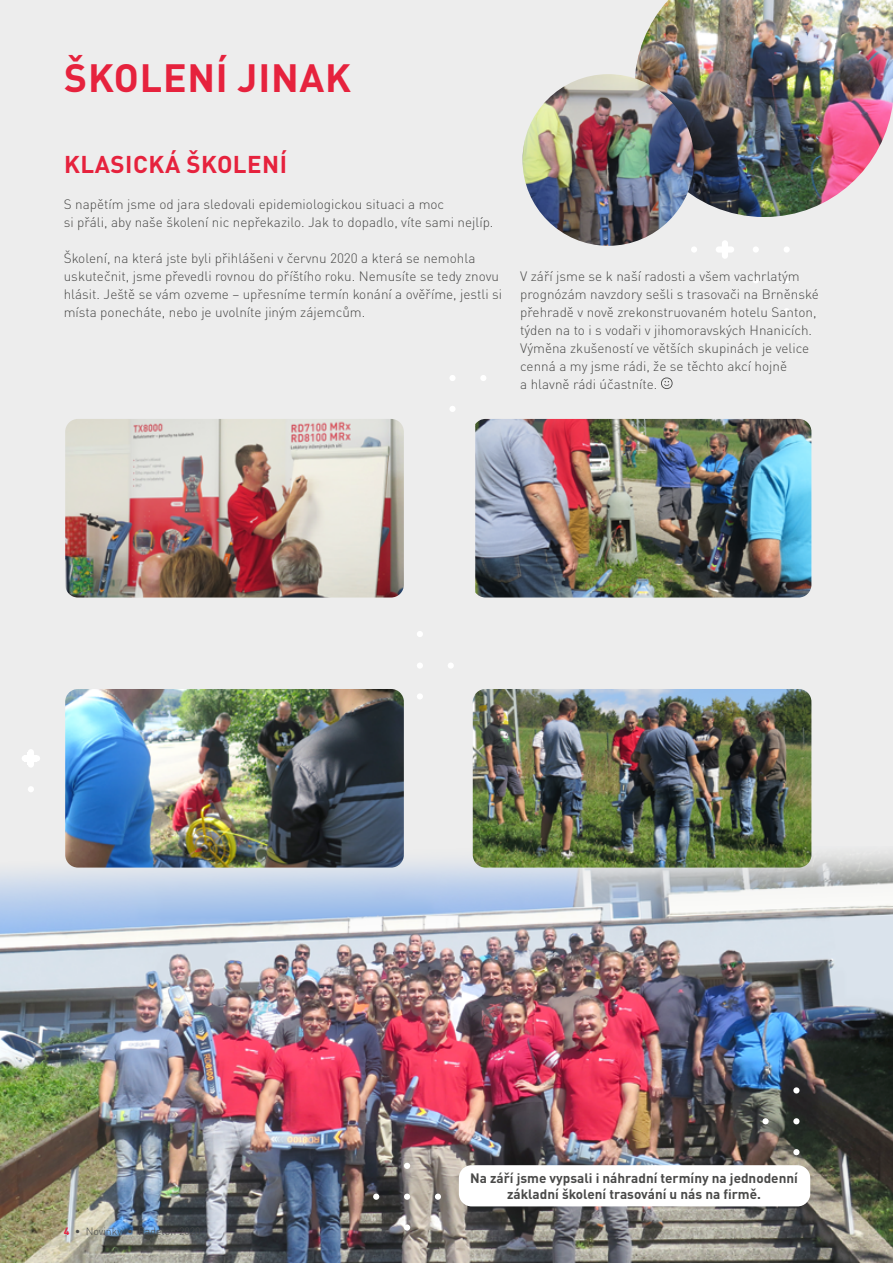
<style>
.page{position:relative;width:893px;height:1263px;background:#ededed}
.page>*{position:absolute;margin:0;border:0;box-sizing:border-box;transform-origin:0 0}
.t1{font:700 39px "DIN Pro";letter-spacing:.02em;color:#e6223d}
.t2{font:700 24px "DIN Pro";letter-spacing:.02em;color:#e6223d}
.t3{font:300 13.5px/18px "DIN Pro";color:#4a4a49}
.t4{font:700 13.5px/16.2px "DIN Pro";color:#4a4a49;text-align:center}
.t5{font:300 10.5px "DIN Pro";color:#4a4a49}
.s1{font-weight:700;color:#e6223d}
</style>
<div class="page">
<img style="left:0;top:846px;width:893px;height:417px">
<div style="left:449px;top:406px;width:7px;height:6px;background:#fff;border-radius:50%"></div>
<svg style="left:480px;top:375px;width:6px;height:6px"></svg>
<div style="left:449px;top:375px;width:7px;height:6px;background:#fff;border-radius:50%"></div>
<div style="left:691px;top:246px;width:6px;height:7px;background:#fff;border-radius:50%"></div>
<div style="left:753px;top:246px;width:6px;height:7px;background:#fff;border-radius:50%"></div>
<div style="left:784px;top:246px;width:6px;height:7px;background:#fff;border-radius:50%"></div>
<svg style="left:784px;top:277px;width:6px;height:6px"></svg>
<svg style="left:753px;top:277px;width:6px;height:6px"></svg>
<svg style="left:784px;top:308px;width:6px;height:6px"></svg>
<svg style="left:716px;top:240px;width:18px;height:19px"></svg>
<svg style="left:793px;top:1087px;width:6px;height:6px"></svg>
<div style="left:762px;top:1118px;width:7px;height:6px;background:#fff;border-radius:50%"></div>
<svg style="left:793px;top:1118px;width:6px;height:6px"></svg>
<svg style="left:793px;top:1149px;width:6px;height:6px"></svg>
<svg style="left:417px;top:694px;width:6px;height:5px"></svg>
<svg style="left:417px;top:631px;width:6px;height:6px"></svg>
<div style="left:417px;top:662px;width:6px;height:7px;background:#fff;border-radius:50%"></div>
<div style="left:448px;top:662px;width:6px;height:7px;background:#fff;border-radius:50%"></div>
<svg style="left:28px;top:786px;width:6px;height:6px"></svg>
<svg style="left:22px;top:749px;width:18px;height:12px"></svg>
<div style="left:28px;top:761px;width:6px;height:7px;background:#fff;border-radius:50%"></div>
<div style="left:28px;top:752px;width:6px;height:12px;background:#fff"></div>
<div style="left:25px;top:755px;width:12px;height:6px;background:#fff"></div>
<div style="left:373px;top:1193px;width:6px;height:7px;background:#fff;border-radius:50%"></div>
<div style="left:404px;top:1193px;width:6px;height:7px;background:#fff;border-radius:50%"></div>
<div style="left:435px;top:1193px;width:6px;height:7px;background:#fff;border-radius:50%"></div>
<svg style="left:404px;top:1163px;width:6px;height:6px"></svg>
<svg style="left:404px;top:1224px;width:6px;height:6px"></svg>
<img style="left:65px;top:419px;width:339px;height:178px">
<img style="left:65px;top:689px;width:339px;height:178px">
<img style="left:475px;top:419px;width:336px;height:178px">
<img style="left:473px;top:689px;width:338px;height:178px">
<img style="left:635px;top:0;width:258px;height:217px">
<div style="left:459px;top:1165px;width:351px;height:41px;background:#fff;border-radius:13px"></div>
<svg style="left:661px;top:377px;width:12px;height:12px"></svg>
<img style="left:522px;top:74px;width:172px;height:172px;border-radius:86px">
<h1 class="t1" style="left:64px;top:45px;width:288px">ŠKOLENÍ JINAK</h1>
<h2 class="t2" style="left:64px;top:144px;width:225px">KLASICKÁ ŠKOLENÍ</h2>
<p class="t3" style="left:64px;top:194px;width:431px">S napětím jsme od jara sledovali epidemiologickou situaci a moc<br>si přáli, aby naše školení nic nepřekazilo. Jak to dopadlo, víte sami nejlíp.</p>
<p class="t3" style="left:64px;top:248px;width:440px">Školení, na která jste byli přihlášeni v červnu 2020 a která se nemohla uskutečnit, jsme převedli rovnou do příštího roku. Nemusíte se tedy znovu hlásit. Ještě se vám ozveme – upřesníme termín konání a ověříme, jestli si místa ponecháte, nebo je uvolníte jiným zájemcům.</p>
<p class="t3" style="left:520px;top:266px;width:300px">V září jsme se k naší radosti a všem vachrlatým prognózám navzdory sešli s trasovači na Brněnské přehradě v nově zrekonstruovaném hotelu Santon, týden na to i s vodaři v jihomoravských Hnanicích.<br>Výměna zkušeností ve větších skupinách je velice cenná a my jsme rádi, že se těchto akcí hojně<br>a hlavně rádi účastníte.</p>
<p class="t5" style="left:64px;top:1223px;width:138px"><span class="s1">4</span> • Novinky • Radeton 2020</p>
<p class="t4" style="left:470px;top:1168px;width:329px">Na září jsme vypsali i náhradní termíny na jednodenní základní školení trasování u nás na firmě.</p>
</div>
